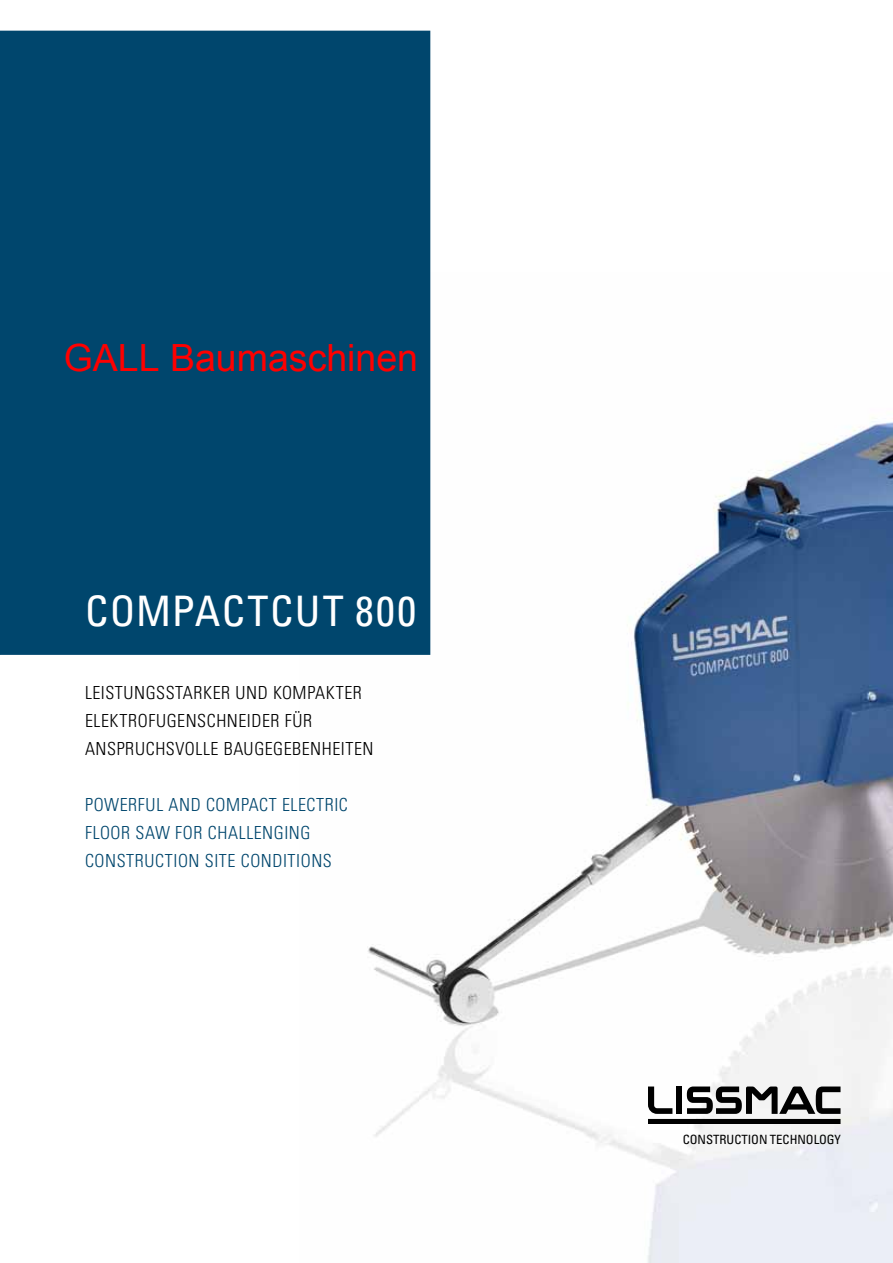
<style>
.page{position:relative;width:893px;height:1263px;background:#fff}
.page>*{position:absolute;margin:0;border:0;box-sizing:border-box;transform-origin:0 0}
.t1{font:condensed 42px "Univers";letter-spacing:.03em;color:#fff}
.t2{font:37.5px "Arial";color:#f00}
.t3{font:300 condensed 18px "Univers";letter-spacing:.035em;color:#000}
.t4{font:300 condensed 18px/28px "Univers";letter-spacing:.035em;color:#00466d;text-align:right}
.t5{font:condensed 12.75px "Univers";color:#000}
</style>
<div class="page">
<img style="left:368px;top:272px;width:525px;height:991px">
<div style="left:0;top:31px;width:430px;height:624px;background:#00466d"></div>
<svg style="left:648px;top:1086px;width:24px;height:28px"></svg>
<div style="left:676px;top:1086px;width:6px;height:28px;background:#000"></div>
<div style="left:648px;top:1119px;width:192px;height:5px;background:#000"></div>
<svg style="left:687px;top:1086px;width:153px;height:28px"></svg>
<h2 class="t2" style="left:64px;top:333px;width:356px">GALL Baumaschinen</h2>
<h1 class="t1" style="left:85px;top:584px;width:333px">COMPACTCUT 800</h1>
<p class="t3" style="left:85px;top:682px;width:16px">LEIST</p>
<p class="t3" style="left:124px;top:682px;width:22px">UNGSSTA</p>
<p class="t3" style="left:194px;top:682px;width:132px">RKER UND KOMPAKTE</p>
<p class="t3" style="left:353px;top:682px;width:10px">R</p>
<p class="t3" style="left:85px;top:710px;width:18px">ELEKT</p>
<p class="t3" style="left:128px;top:710px;width:49px">ROFUGENSCHNEIDE</p>
<p class="t3" style="left:271px;top:710px;width:43px">R FÜR</p>
<p class="t3" style="left:85px;top:738px;width:72px">ANSPRUCHSV</p>
<p class="t3" style="left:185px;top:738px;width:80px">OLLE BAUGEGEBENHEITEN</p>
<p class="t4" style="left:85px;top:790px;width:95px">POWERFUL AND</p>
<p class="t4" style="left:206px;top:790px;width:53px">COMPACT</p>
<p class="t4" style="left:282px;top:790px;width:10px">ELECT</p>
<p class="t4" style="left:325px;top:790px;width:17px">RIC</p>
<p class="t4" style="left:85px;top:818px;width:63px">FLOOR SAW</p>
<p class="t4" style="left:85px;top:818px;width:133px">FOR CHALLENGING<br>CONSTRUCTION SITE</p>
<p class="t4" style="left:241px;top:846px;width:29px">CONDITI</p>
<p class="t4" style="left:301px;top:846px;width:21px">ONS</p>
<p class="t5" style="left:683px;top:1131px;width:160px">CONSTRUCTION TECHNOLOGY</p>
</div>
